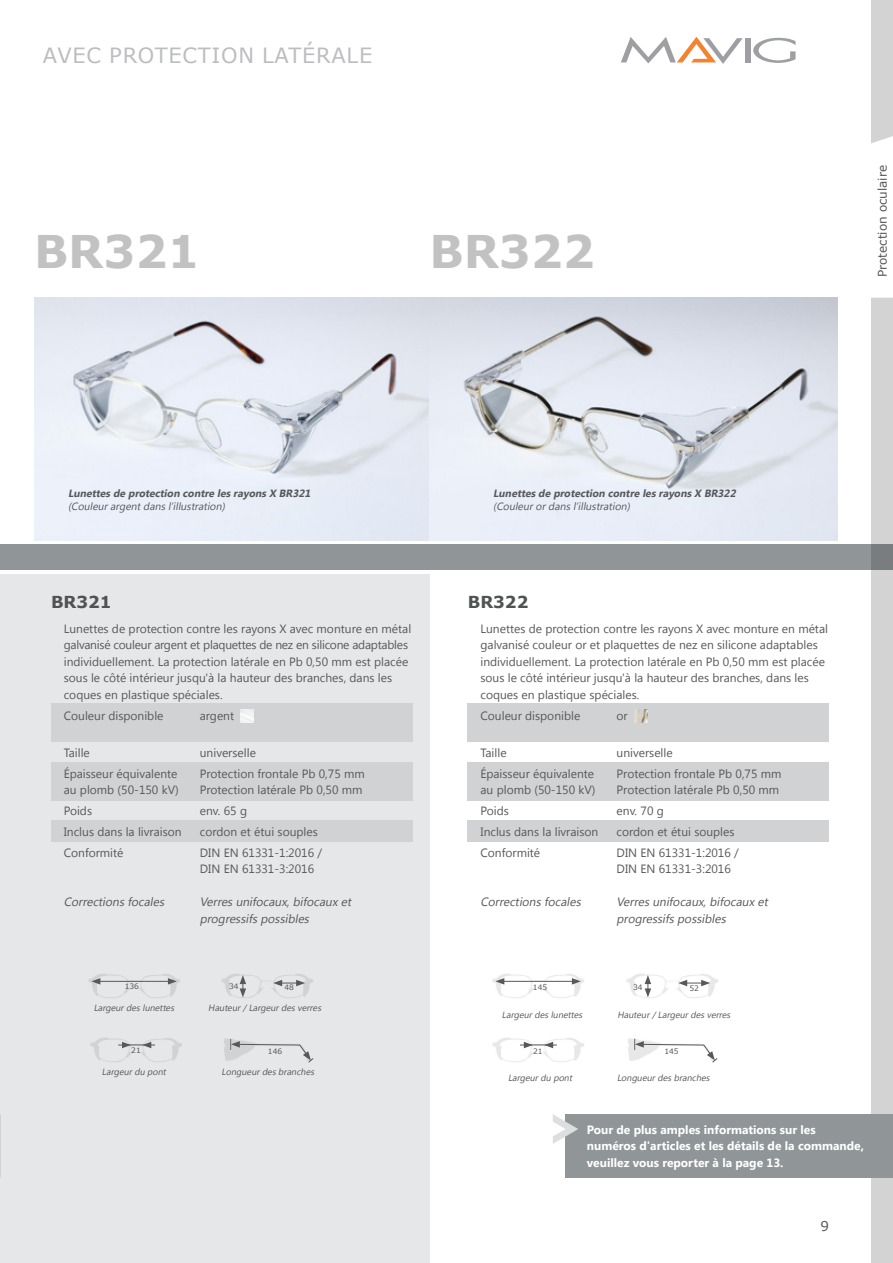
<style>
.page{position:relative;width:893px;height:1263px;background:#fff}
.page>*{position:absolute;margin:0;border:0;box-sizing:border-box;transform-origin:0 0}
.t1{font:700 45px "Verdana";color:#c2c2c3}
.t2{font:21px "Verdana";letter-spacing:.035em;color:#bcbdc0}
.t3{font:700 16.5px "Verdana";color:#505353}
.t4{font:13.5px "Verdana";color:#57585a}
.t5{font:12px/16.5px "Lao UI";color:#57585a}
.t6{font:italic 12px/16.5px "Lao UI";color:#57585a}
.t7{font:700 12px/16.5px "Lao UI";color:#fff}
.t8{font:12px "Verdana";color:#57585a}
.t9{font:italic 700 10.5px "Lao UI";color:#57585a}
.t10{font:italic 10.5px "Lao UI";color:#57585a}
.t11{font:italic 9px "Lao UI";color:#57585a}
.t12{font:7.5px "Verdana";color:#57585a}
</style>
<div class="page">
<div style="left:0;top:544px;width:893px;height:26px;background:#909597"></div>
<div style="left:0;top:574px;width:429px;height:689px;background:#e6e7e9"></div>
<div style="left:872px;top:0;width:21px;height:1263px;background:#d3d3d3"></div>
<img style="left:492px;top:974px;width:92px;height:24px">
<hr style="left:502px;top:981px;width:72px;height:1px;background:#57585a">
<svg style="left:495px;top:978px;width:9px;height:6px"></svg>
<svg style="left:572px;top:978px;width:9px;height:6px"></svg>
<img style="left:626px;top:974px;width:92px;height:24px">
<svg style="left:645px;top:975px;width:6px;height:22px"></svg>
<svg style="left:678px;top:980px;width:32px;height:6px"></svg>
<img style="left:492px;top:1038px;width:92px;height:24px">
<svg style="left:520px;top:1042px;width:37px;height:6px"></svg>
<img style="left:628px;top:1038px;width:6px;height:23px">
<svg style="left:634px;top:1038px;width:84px;height:25px"></svg>
<img style="left:91px;top:1038px;width:91px;height:24px">
<svg style="left:118px;top:1042px;width:37px;height:6px"></svg>
<svg style="left:230px;top:1038px;width:84px;height:25px"></svg>
<div style="left:745px;top:38px;width:5px;height:24px;background:#9d9fa2"></div>
<svg style="left:753px;top:38px;width:42px;height:25px"></svg>
<svg style="left:621px;top:37px;width:122px;height:27px"></svg>
<img style="left:34px;top:298px;width:804px;height:242px">
<img style="left:89px;top:974px;width:91px;height:24px">
<hr style="left:98px;top:981px;width:72px;height:1px;background:#57585a">
<svg style="left:91px;top:978px;width:9px;height:6px"></svg>
<svg style="left:168px;top:978px;width:9px;height:6px"></svg>
<img style="left:222px;top:974px;width:91px;height:24px">
<svg style="left:240px;top:975px;width:6px;height:22px"></svg>
<svg style="left:273px;top:980px;width:32px;height:6px"></svg>
<div style="left:51px;top:704px;width:361px;height:38px;background:#d1d2d4"></div>
<div style="left:51px;top:762px;width:361px;height:38px;background:#d1d2d4"></div>
<div style="left:51px;top:821px;width:361px;height:21px;background:#d1d2d4"></div>
<svg style="left:241px;top:710px;width:12px;height:13px"></svg>
<div style="left:566px;top:1114px;width:327px;height:64px;background:#909597"></div>
<svg style="left:553px;top:1114px;width:25px;height:30px"></svg>
<div style="left:468px;top:704px;width:361px;height:38px;background:#d1d2d4"></div>
<div style="left:468px;top:762px;width:361px;height:38px;background:#d1d2d4"></div>
<div style="left:468px;top:821px;width:361px;height:21px;background:#d1d2d4"></div>
<svg style="left:634px;top:710px;width:13px;height:13px"></svg>
<svg style="left:871px;top:136px;width:22px;height:162px"></svg>
<div style="left:872px;top:157px;width:21px;height:128px;background:#fff"></div>
<h2 class="t2" style="left:43px;top:41px;width:331px">AVEC PROTECTION LATÉRALE</h2>
<h1 class="t1" style="left:34px;top:220px;width:167px">BR321</h1>
<h1 class="t1" style="left:429px;top:220px;width:167px">BR322</h1>
<p class="t8" style="left:874px;top:277px;width:114px;rotate:-90deg">Protection oculaire</p>
<p class="t9" style="left:68px;top:486px;width:246px">Lunettes de protection contre les rayons X BR321</p>
<p class="t10" style="left:68px;top:499px;width:161px">(Couleurargentdans l’illustration)</p>
<h3 class="t3" style="left:51px;top:590px;width:62px">BR321</h3>
<p class="t5" style="left:64px;top:620px;width:349px">Lunettes de protection contre les rayons X avec monture en métal galvanisé couleur argent et plaquettes de nez en silicone adaptables individuellement. La protection latérale en Pb 0,50 mm est placée sous le côté intérieur jusqu'à la hauteur des branches, dans les coques en plastique spéciales.</p>
<p class="t5" style="left:64px;top:707px;width:101px">Couleur disponible</p>
<p class="t5" style="left:200px;top:707px;width:36px">argent</p>
<p class="t5" style="left:64px;top:744px;width:28px">Taille</p>
<p class="t5" style="left:200px;top:744px;width:58px">universelle</p>
<p class="t5" style="left:64px;top:765px;width:115px">Épaisseur équivalente</p>
<p class="t5" style="left:200px;top:765px;width:166px">Protection frontale Pb 0,75 mm</p>
<p class="t5" style="left:64px;top:781px;width:116px">au plomb (50-150 kV)</p>
<p class="t5" style="left:200px;top:781px;width:164px">Protection latérale Pb 0,50 mm</p>
<p class="t5" style="left:64px;top:802px;width:30px">Poids</p>
<p class="t5" style="left:200px;top:802px;width:49px">env. 65 g</p>
<p class="t5" style="left:64px;top:823px;width:119px">Inclus dans la livraison</p>
<p class="t5" style="left:200px;top:823px;width:119px">cordon et étui souples</p>
<p class="t5" style="left:64px;top:843px;width:61px">Conformité</p>
<p class="t5" style="left:200px;top:843px;width:124px">DIN EN 61331-1:2016 /<br>DIN EN 61331-3:2016</p>
<p class="t6" style="left:64px;top:893px;width:105px">Corrections focales</p>
<p class="t6" style="left:200px;top:893px;width:155px">Verres unifocaux,bifocaux et progressifs possibles</p>
<p class="t12" style="left:125px;top:981px;width:16px">136</p>
<p class="t12" style="left:229px;top:981px;width:11px">34</p>
<p class="t12" style="left:284px;top:982px;width:11px">48</p>
<p class="t11" style="left:94px;top:1002px;width:84px">Largeurdes lunettes</p>
<p class="t11" style="left:208px;top:1002px;width:116px">Hauteur/ Largeurdes verres</p>
<p class="t12" style="left:131px;top:1045px;width:11px">21</p>
<p class="t12" style="left:268px;top:1046px;width:16px">146</p>
<p class="t11" style="left:102px;top:1066px;width:68px">Largeurdu pont</p>
<p class="t11" style="left:222px;top:1066px;width:96px">Longueurdes branches</p>
<p class="t9" style="left:493px;top:486px;width:246px">Lunettes de protection contre les rayons X BR322</p>
<p class="t10" style="left:493px;top:499px;width:140px">(Couleurordans l’illustration)</p>
<h3 class="t3" style="left:468px;top:590px;width:62px">BR322</h3>
<p class="t5" style="left:480px;top:620px;width:349px">Lunettes de protection contre les rayons X avec monture en métal galvanisé couleur or et plaquettes de nez en silicone adaptables individuellement. La protection latérale en Pb 0,50 mm est placée sous le côté intérieur jusqu'à la hauteur des branches, dans les coques en plastique spéciales.</p>
<p class="t5" style="left:480px;top:707px;width:101px">Couleur disponible</p>
<p class="t5" style="left:617px;top:707px;width:13px">or</p>
<p class="t5" style="left:480px;top:744px;width:28px">Taille</p>
<p class="t5" style="left:617px;top:744px;width:58px">universelle</p>
<p class="t5" style="left:480px;top:765px;width:115px">Épaisseur équivalente</p>
<p class="t5" style="left:617px;top:765px;width:166px">Protection frontale Pb 0,75 mm</p>
<p class="t5" style="left:480px;top:781px;width:116px">au plomb (50-150 kV)</p>
<p class="t5" style="left:617px;top:781px;width:164px">Protection latérale Pb 0,50 mm</p>
<p class="t5" style="left:480px;top:802px;width:30px">Poids</p>
<p class="t5" style="left:617px;top:802px;width:49px">env. 70 g</p>
<p class="t5" style="left:480px;top:823px;width:119px">Inclus dans la livraison</p>
<p class="t5" style="left:617px;top:823px;width:119px">cordon et étui souples</p>
<p class="t5" style="left:480px;top:843px;width:61px">Conformité</p>
<p class="t5" style="left:617px;top:843px;width:124px">DIN EN 61331-1:2016 /<br>DIN EN 61331-3:2016</p>
<p class="t6" style="left:480px;top:893px;width:105px">Corrections focales</p>
<p class="t6" style="left:617px;top:893px;width:155px">Verres unifocaux,bifocaux et progressifs possibles</p>
<p class="t12" style="left:633px;top:982px;width:11px">34</p>
<p class="t12" style="left:533px;top:982px;width:16px">145</p>
<p class="t12" style="left:689px;top:983px;width:11px">52</p>
<p class="t11" style="left:502px;top:1008px;width:84px">Largeurdes lunettes</p>
<p class="t11" style="left:618px;top:1008px;width:116px">Hauteur/ Largeurdes verres</p>
<p class="t12" style="left:533px;top:1046px;width:11px">21</p>
<p class="t12" style="left:664px;top:1046px;width:16px">145</p>
<p class="t11" style="left:508px;top:1072px;width:68px">Largeurdu pont</p>
<p class="t11" style="left:617px;top:1072px;width:96px">Longueurdes branches</p>
<p class="t7" style="left:587px;top:1121px;width:279px">Pour de plus amples informations sur les numéros d'articles et les détails de la commande, veuillez vous reporter à la page 13.</p>
<p class="t4" style="left:821px;top:1216px;width:10px">9</p>
</div>
